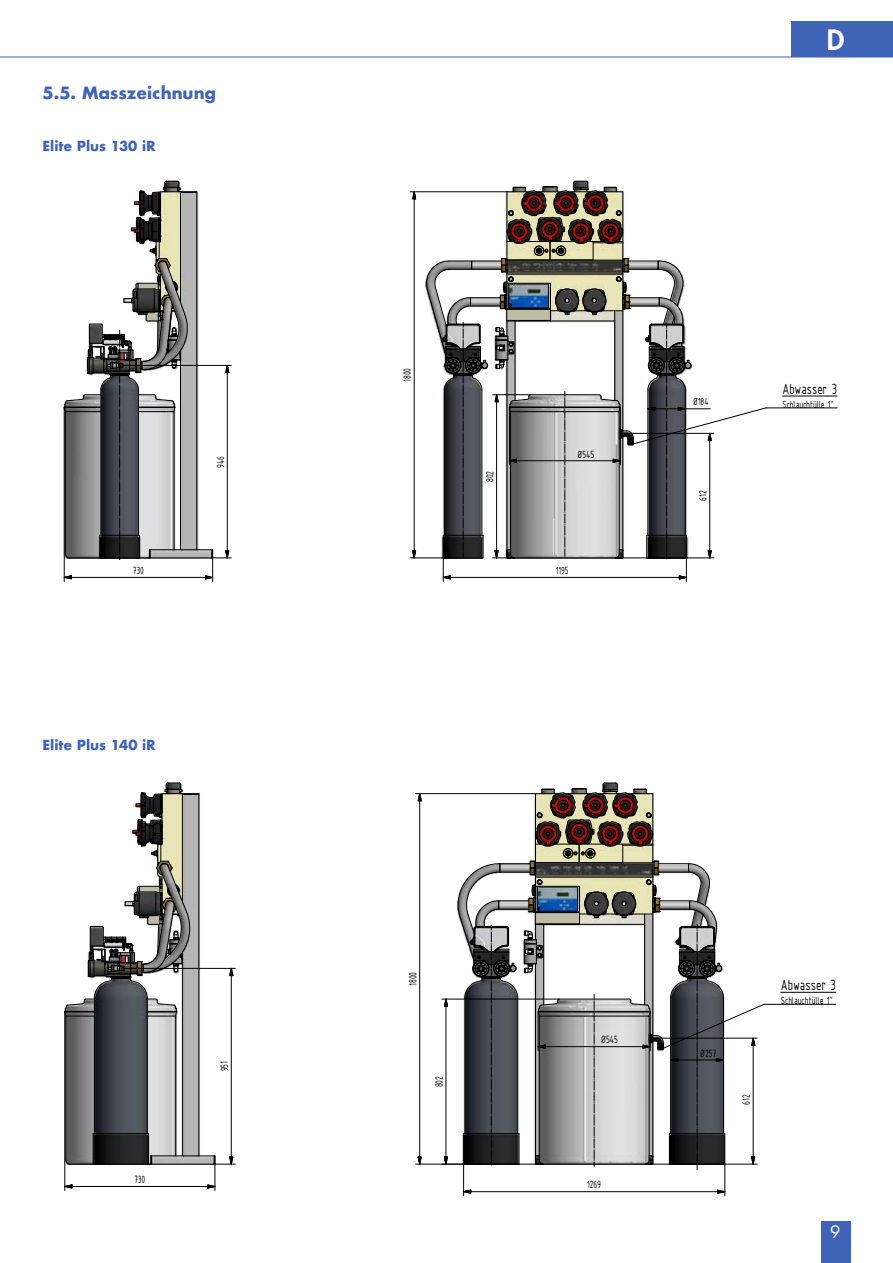
<style>
.page{position:relative;width:893px;height:1263px;background:#fff}
.page>*{position:absolute;margin:0;border:0;box-sizing:border-box;transform-origin:0 0}
.t1{font:800 27.3px "Futura";color:#fff}
.t2{font:16.8px "Futura";color:#fff}
.Subchapter_1_1{font:700 16.5px "Futura";color:#3f63b7}
.t3{font:16.05px "ISOCPEUR";letter-spacing:-.005em;color:#000;scale:.75 1}
.t4{font:15.9px "ISOCPEUR";letter-spacing:-.005em;color:#000;scale:.75 1}
.Subchapter_1_1-2{font:700 13.5px "Futura";color:#3f63b7}
.t5{font:11.4px "ISOCPEUR";letter-spacing:-.01em;color:#000;scale:.75 1}
.t6{font:11.25px "ISOCPEUR";letter-spacing:-.01em;color:#000;scale:.75 1}
</style>
<div class="page">
<hr style="left:0;top:57px;width:893px;height:1px;background:#3f63b7">
<div style="left:791px;top:21px;width:102px;height:36px;background:#3f63b7"></div>
<div style="left:821px;top:1221px;width:29px;height:42px;background:#3f63b7"></div>
<svg style="left:412px;top:550px;width:4px;height:8px"></svg>
<svg style="left:412px;top:192px;width:4px;height:12px"></svg>
<hr style="left:414px;top:199px;width:1px;height:352px;background:#000">
<hr style="left:410px;top:558px;width:33px;height:1px;background:#000">
<hr style="left:410px;top:191px;width:97px;height:1px;background:#000">
<hr style="left:766px;top:408px;width:71px;height:1px;background:#000">
<svg style="left:426px;top:180px;width:341px;height:401px"></svg>
<hr style="left:782px;top:396px;width:55px;height:1px;background:#000">
<svg style="left:63px;top:180px;width:168px;height:401px"></svg>
<hr style="left:64px;top:407px;width:1px;height:174px;background:#000">
<svg style="left:417px;top:794px;width:5px;height:12px"></svg>
<svg style="left:417px;top:1156px;width:5px;height:8px"></svg>
<hr style="left:419px;top:801px;width:1px;height:356px;background:#000">
<hr style="left:416px;top:1164px;width:48px;height:1px;background:#000">
<hr style="left:416px;top:793px;width:119px;height:1px;background:#000">
<svg style="left:464px;top:1189px;width:7px;height:5px"></svg>
<svg style="left:717px;top:1189px;width:9px;height:5px"></svg>
<hr style="left:471px;top:1191px;width:246px;height:1px;background:#000">
<hr style="left:724px;top:1164px;width:1px;height:32px;background:#000">
<hr style="left:463px;top:1164px;width:1px;height:32px;background:#000">
<svg style="left:444px;top:1156px;width:4px;height:8px"></svg>
<svg style="left:444px;top:998px;width:4px;height:13px"></svg>
<hr style="left:446px;top:1006px;width:1px;height:151px;background:#000">
<hr style="left:442px;top:999px;width:49px;height:1px;background:#000">
<hr style="left:764px;top:1004px;width:72px;height:1px;background:#000">
<svg style="left:457px;top:782px;width:308px;height:388px"></svg>
<hr style="left:781px;top:992px;width:55px;height:1px;background:#000">
<svg style="left:64px;top:782px;width:171px;height:408px"></svg>
<hr style="left:65px;top:1012px;width:1px;height:178px;background:#000">
<p class="Subchapter_1_1" style="left:43px;top:81px;width:175px">5.5. Masszeichnung</p>
<p class="Subchapter_1_1-2" style="left:43px;top:137px;width:115px">Elite Plus 130 iR</p>
<p class="t6" style="left:133px;top:563px;width:16px">730</p>
<p class="t6" style="left:213px;top:468px;width:17px;rotate:-90deg">946</p>
<p class="Subchapter_1_1-2" style="left:43px;top:735px;width:115px">Elite Plus 140 iR</p>
<p class="t5" style="left:134px;top:1172px;width:17px">730</p>
<p class="t5" style="left:217px;top:1071px;width:15px;rotate:-90deg">951</p>
<h1 class="t1" style="left:827px;top:22px;width:19px">D</h1>
<p class="t6" style="left:400px;top:382px;width:20px;rotate:-90deg">1800</p>
<p class="t6" style="left:482px;top:482px;width:16px;rotate:-90deg">802</p>
<p class="t6" style="left:577px;top:447px;width:24px">Ø545</p>
<p class="t6" style="left:556px;top:563px;width:19px">1195</p>
<p class="t6" style="left:693px;top:395px;width:23px">Ø184</p>
<p class="t6" style="left:696px;top:501px;width:15px;rotate:-90deg">612</p>
<p class="t4" style="left:782px;top:378px;width:74px">Abwasser 3</p>
<p class="t6" style="left:782px;top:397px;width:70px">Schlauchtülle 1"</p>
<p class="t5" style="left:405px;top:986px;width:20px;rotate:-90deg">1800</p>
<p class="t5" style="left:432px;top:1087px;width:17px;rotate:-90deg">802</p>
<p class="t5" style="left:601px;top:1032px;width:25px">Ø545</p>
<p class="t5" style="left:587px;top:1177px;width:20px">1269</p>
<p class="t5" style="left:700px;top:1046px;width:24px">Ø257</p>
<p class="t5" style="left:739px;top:1104px;width:15px;rotate:-90deg">612</p>
<p class="t3" style="left:781px;top:974px;width:75px">Abwasser 3</p>
<p class="t5" style="left:781px;top:993px;width:71px">Schlauchtülle 1"</p>
<h2 class="t2" style="left:830px;top:1220px;width:12px">9</h2>
</div>
